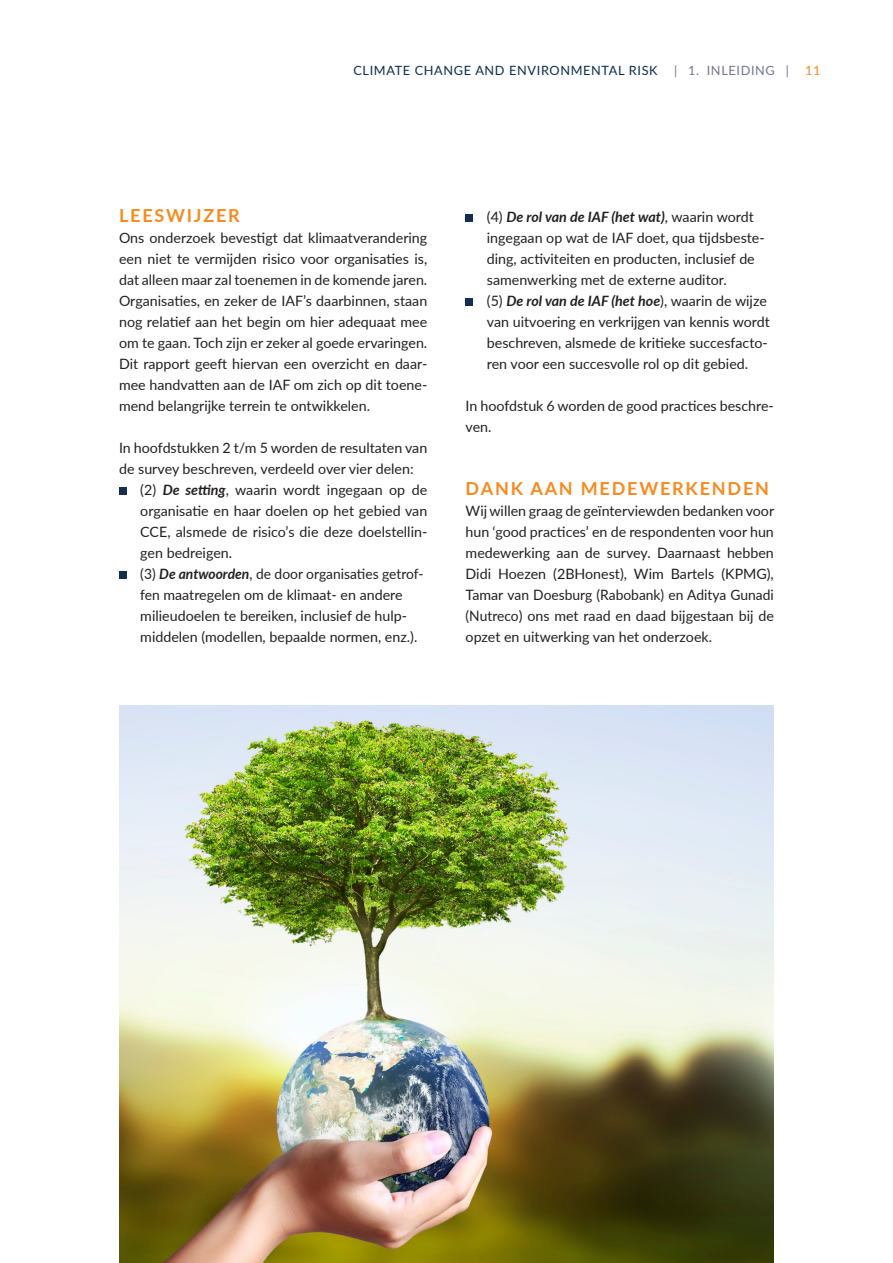
<style>
.page{position:relative;width:893px;height:1263px;background:#fff}
.page>*{position:absolute;margin:0;border:0;box-sizing:border-box;transform-origin:0 0}
._2_subkop{font:700 18px "Lato";letter-spacing:.1em;color:#f68b1f}
._0_plat{font:14.25px/21px "Lato";color:#231f20;text-align:justify}
._0_plat_opsomming{font:14.25px/21px "Lato";color:#231f20}
._0_plat-2{font:12.75px "Lato";letter-spacing:.05em;color:#092d4e}
._0_plat-3{font:12.75px "Lato";letter-spacing:.05em;color:#72778e}
._0_plat-4{font:12.75px "Lato";color:#f68b1f}
.s1{font-weight:700;font-style:italic}
</style>
<div class="page">
<div style="left:119px;top:488px;width:7px;height:7px;background:#162e4d"></div>
<div style="left:119px;top:572px;width:7px;height:7px;background:#162e4d"></div>
<div style="left:466px;top:215px;width:7px;height:7px;background:#162e4d"></div>
<div style="left:466px;top:299px;width:7px;height:7px;background:#162e4d"></div>
<img style="left:119px;top:706px;width:655px;height:557px">
<p class="_0_plat-2" style="left:353px;top:61px;width:306px">CLIMATE CHANGE AND ENVIRONMENTAL RISK</p>
<p class="_0_plat-3" style="left:674px;top:61px;width:116px">| 1. INLEIDING |</p>
<p class="_0_plat-4" style="left:805px;top:61px;width:17px">11</p>
<p class="_2_subkop" style="left:119px;top:202px;width:122px">LEESWIJZER</p>
<p class="_0_plat" style="left:119px;top:227px;width:310px">Ons onderzoek bevestigt dat klimaatverandering een niet te vermijden risico voor organisaties is, dat alleen maar zal toenemen in de komende jaren.<br>Organisaties, en zeker de IAF’s daarbinnen, staan nog relatief aan het begin om hier adequaat mee om te gaan. Toch zijn er zeker al goede ervaringen.<br>Dit rapport geeft hiervan een overzicht en daar&shy;mee handvatten aan de IAF om zich op dit toene&shy;mend belangrijke terrein te ontwikkelen.</p>
<p class="_0_plat" style="left:119px;top:437px;width:310px">In hoofdstukken 2 t/m 5 worden de resultaten van de survey beschreven, verdeeld over vier delen:</p>
<p class="_0_plat" style="left:140px;top:479px;width:289px">(2) <span class="s1">De setting</span>, waarin wordt ingegaan op de organisatie en haar doelen op het gebied van CCE, alsmede de risico’s die deze doelstellin&shy;gen bedreigen.</p>
<p class="_0_plat_opsomming" style="left:140px;top:563px;width:285px">(3) <span class="s1">De antwoorden</span>, de door organisaties getrof&shy;fen maatregelen om de klimaat- en andere milieudoelen te bereiken, inclusief de hulp&shy;middelen (modellen, bepaalde normen, enz.).</p>
<p class="_0_plat_opsomming" style="left:487px;top:206px;width:279px">(4) <span class="s1">De rol van de IAF (het wat)</span>, waarin wordt ingegaan op wat de IAF doet, qua tijdsbeste&shy;ding, activiteiten en producten, inclusief de samenwerking met de externe auditor.</p>
<p class="_0_plat_opsomming" style="left:487px;top:290px;width:284px">(5) <span class="s1">De rol van de IAF (het hoe</span>), waarin de wijze van uitvoering en verkrijgen van kennis wordt beschreven, alsmede de kritieke succesfacto&shy;ren voor een succesvolle rol op dit gebied.</p>
<p class="_0_plat_opsomming" style="left:466px;top:395px;width:310px">In hoofdstuk 6 worden de good practices beschre&shy;ven.</p>
<p class="_2_subkop" style="left:466px;top:475px;width:305px">DANK AAN MEDEWERKENDEN</p>
<p class="_0_plat" style="left:466px;top:500px;width:310px">Wij willen graag de geïnterviewden bedanken voor hun ‘good practices’ en de respondenten voor hun medewerking aan de survey. Daarnaast hebben Didi Hoezen (2BHonest), Wim Bartels (KPMG), Tamar van Doesburg (Rabobank) en Aditya Gunadi (Nutreco) ons met raad en daad bijgestaan bij de opzet en uitwerking van het onderzoek.</p>
</div>
